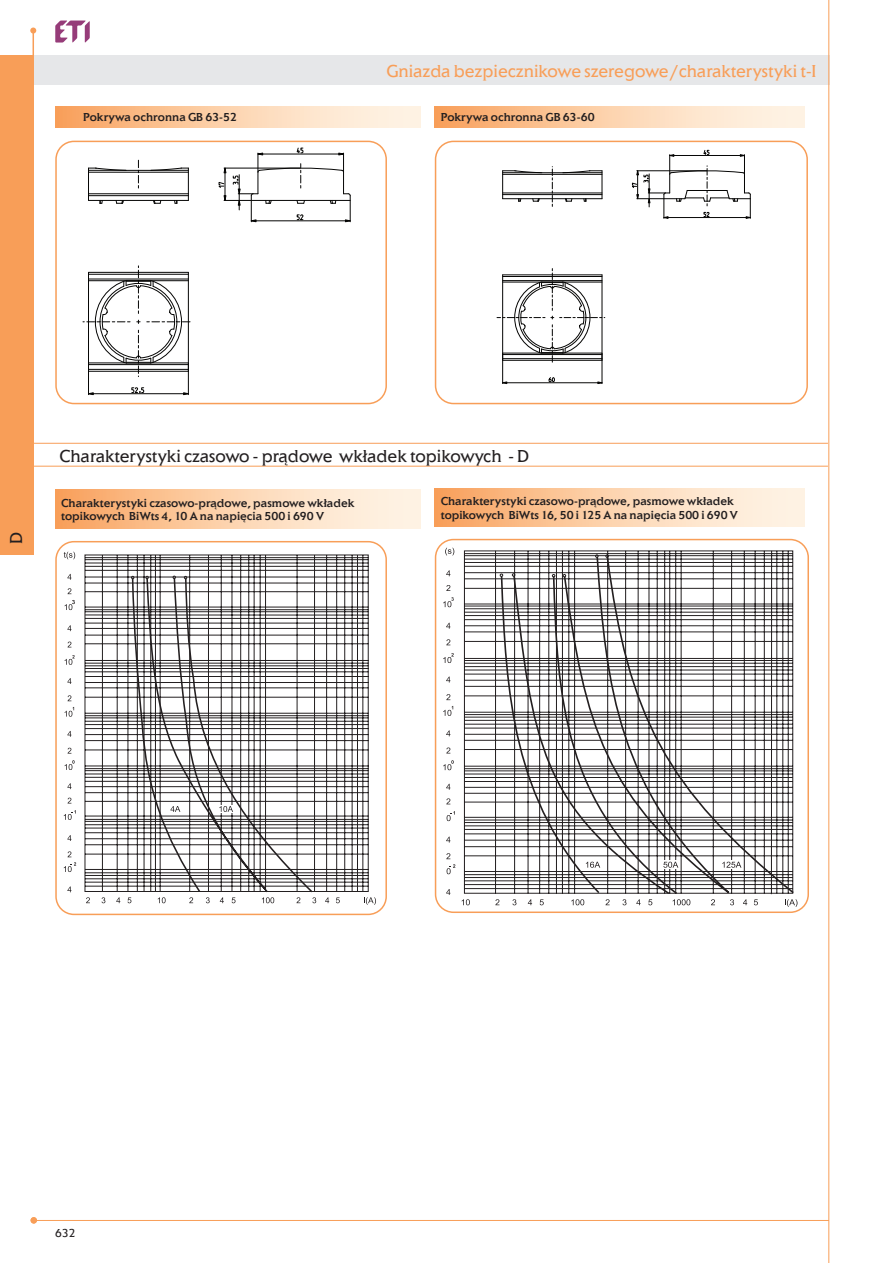
<style>
.page{position:relative;width:893px;height:1263px;background:#fff}
.page>*{position:absolute;margin:0;border:0;box-sizing:border-box;transform-origin:0 0}
.t1{font:18px "Elan Itc TEE";color:#231f20}
.t2{font:18px "Elan Itc TEE";color:#f89e58}
.zastosowanie{font:500 12px/13.5px "Elan Itc TEE";color:#231f20}
.t3{font:12px "Elan Itc TEE";color:#231f20}
</style>
<div class="page">
<svg style="left:55px;top:21px;width:35px;height:22px"></svg>
<div style="left:31px;top:55px;width:798px;height:30px;background:#e6e7e9"></div>
<svg style="left:30px;top:28px;width:6px;height:27px"></svg>
<hr style="left:36px;top:1220px;width:793px;height:1px;background:#f89e58">
<svg style="left:31px;top:1217px;width:6px;height:6px"></svg>
<hr style="left:828px;top:0;width:1px;height:1263px;background:#f89e58">
<div style="left:0;top:55px;width:34px;height:499px;background:#f89e58"></div>
<svg style="left:85px;top:555px;width:284px;height:337px"></svg>
<svg style="left:131px;top:576px;width:183px;height:317px"></svg>
<svg style="left:64px;top:552px;width:11px;height:7px"></svg>
<svg style="left:67px;top:574px;width:4px;height:6px"></svg>
<svg style="left:68px;top:588px;width:3px;height:6px"></svg>
<svg style="left:65px;top:600px;width:10px;height:10px"></svg>
<svg style="left:67px;top:625px;width:4px;height:6px"></svg>
<svg style="left:68px;top:642px;width:3px;height:5px"></svg>
<svg style="left:65px;top:655px;width:10px;height:10px"></svg>
<svg style="left:67px;top:678px;width:4px;height:6px"></svg>
<svg style="left:68px;top:695px;width:3px;height:6px"></svg>
<svg style="left:65px;top:707px;width:9px;height:10px"></svg>
<svg style="left:67px;top:731px;width:4px;height:6px"></svg>
<svg style="left:68px;top:748px;width:3px;height:5px"></svg>
<svg style="left:65px;top:760px;width:10px;height:10px"></svg>
<svg style="left:67px;top:783px;width:4px;height:6px"></svg>
<svg style="left:68px;top:798px;width:3px;height:5px"></svg>
<svg style="left:64px;top:810px;width:12px;height:10px"></svg>
<svg style="left:67px;top:835px;width:4px;height:6px"></svg>
<svg style="left:64px;top:851px;width:12px;height:21px"></svg>
<svg style="left:67px;top:886px;width:4px;height:6px"></svg>
<svg style="left:86px;top:897px;width:4px;height:6px"></svg>
<svg style="left:102px;top:897px;width:3px;height:6px"></svg>
<svg style="left:116px;top:897px;width:4px;height:6px"></svg>
<svg style="left:128px;top:897px;width:3px;height:6px"></svg>
<svg style="left:158px;top:897px;width:8px;height:6px"></svg>
<svg style="left:189px;top:897px;width:4px;height:6px"></svg>
<svg style="left:206px;top:897px;width:4px;height:6px"></svg>
<svg style="left:220px;top:897px;width:4px;height:6px"></svg>
<svg style="left:232px;top:897px;width:4px;height:6px"></svg>
<svg style="left:262px;top:897px;width:12px;height:6px"></svg>
<svg style="left:296px;top:897px;width:4px;height:6px"></svg>
<svg style="left:312px;top:897px;width:4px;height:6px"></svg>
<svg style="left:325px;top:897px;width:4px;height:6px"></svg>
<svg style="left:336px;top:897px;width:4px;height:6px"></svg>
<svg style="left:364px;top:897px;width:12px;height:8px"></svg>
<svg style="left:170px;top:806px;width:10px;height:6px"></svg>
<div style="left:218px;top:805px;width:16px;height:8px;background:#fff"></div>
<svg style="left:219px;top:806px;width:14px;height:6px"></svg>
<svg style="left:145px;top:576px;width:4px;height:3px"></svg>
<div style="left:55px;top:541px;width:332px;height:374px;border:2px solid #f89e58;border-radius:18px"></div>
<svg style="left:464px;top:550px;width:329px;height:344px"></svg>
<svg style="left:500px;top:555px;width:294px;height:351px"></svg>
<svg style="left:445px;top:548px;width:9px;height:7px"></svg>
<svg style="left:446px;top:570px;width:4px;height:6px"></svg>
<svg style="left:446px;top:585px;width:4px;height:6px"></svg>
<svg style="left:443px;top:597px;width:11px;height:10px"></svg>
<svg style="left:446px;top:623px;width:4px;height:6px"></svg>
<svg style="left:446px;top:639px;width:4px;height:6px"></svg>
<svg style="left:443px;top:653px;width:11px;height:10px"></svg>
<svg style="left:446px;top:676px;width:4px;height:6px"></svg>
<svg style="left:446px;top:694px;width:4px;height:6px"></svg>
<svg style="left:443px;top:706px;width:10px;height:10px"></svg>
<svg style="left:446px;top:730px;width:4px;height:6px"></svg>
<svg style="left:446px;top:747px;width:4px;height:6px"></svg>
<svg style="left:443px;top:760px;width:11px;height:10px"></svg>
<svg style="left:446px;top:784px;width:4px;height:6px"></svg>
<svg style="left:446px;top:798px;width:4px;height:6px"></svg>
<svg style="left:447px;top:811px;width:8px;height:10px"></svg>
<svg style="left:446px;top:837px;width:4px;height:5px"></svg>
<svg style="left:446px;top:853px;width:9px;height:21px"></svg>
<svg style="left:446px;top:889px;width:4px;height:6px"></svg>
<svg style="left:495px;top:899px;width:4px;height:6px"></svg>
<svg style="left:512px;top:899px;width:4px;height:6px"></svg>
<svg style="left:528px;top:899px;width:4px;height:6px"></svg>
<svg style="left:540px;top:899px;width:4px;height:6px"></svg>
<svg style="left:571px;top:899px;width:13px;height:6px"></svg>
<svg style="left:462px;top:899px;width:8px;height:6px"></svg>
<svg style="left:605px;top:899px;width:5px;height:6px"></svg>
<svg style="left:622px;top:899px;width:4px;height:6px"></svg>
<svg style="left:636px;top:899px;width:5px;height:6px"></svg>
<svg style="left:648px;top:899px;width:4px;height:6px"></svg>
<svg style="left:673px;top:899px;width:17px;height:6px"></svg>
<svg style="left:711px;top:899px;width:4px;height:6px"></svg>
<svg style="left:730px;top:899px;width:4px;height:6px"></svg>
<svg style="left:743px;top:899px;width:4px;height:6px"></svg>
<svg style="left:754px;top:899px;width:4px;height:6px"></svg>
<svg style="left:785px;top:899px;width:12px;height:8px"></svg>
<svg style="left:584px;top:861px;width:18px;height:8px"></svg>
<svg style="left:586px;top:862px;width:14px;height:6px"></svg>
<div style="left:661px;top:861px;width:18px;height:8px;background:#fff"></div>
<svg style="left:663px;top:862px;width:15px;height:6px"></svg>
<svg style="left:721px;top:861px;width:22px;height:8px"></svg>
<svg style="left:722px;top:862px;width:19px;height:6px"></svg>
<svg style="left:512px;top:573px;width:3px;height:4px"></svg>
<svg style="left:595px;top:554px;width:4px;height:4px"></svg>
<svg style="left:605px;top:554px;width:4px;height:4px"></svg>
<div style="left:435px;top:539px;width:374px;height:374px;border:2px solid #f89e58;border-radius:18px"></div>
<div style="left:55px;top:490px;width:366px;height:38px;background:linear-gradient(to right,#f9a664,#fffdf4)"></div>
<div style="left:435px;top:488px;width:370px;height:39px;background:linear-gradient(to right,#f9a664,#fffdf4)"></div>
<svg style="left:132px;top:387px;width:12px;height:6px"></svg>
<hr style="left:89px;top:393px;width:99px;height:1px;background:#050504">
<hr style="left:88px;top:363px;width:1px;height:32px;background:#050504">
<hr style="left:188px;top:363px;width:1px;height:32px;background:#050504">
<hr style="left:88px;top:168px;width:1px;height:32px;background:#050504">
<svg style="left:89px;top:160px;width:99px;height:44px"></svg>
<hr style="left:188px;top:168px;width:1px;height:32px;background:#050504">
<svg style="left:83px;top:266px;width:108px;height:111px"></svg>
<svg style="left:218px;top:148px;width:133px;height:74px"></svg>
<div style="left:55px;top:141px;width:332px;height:263px;border:2px solid #f89e58;border-radius:18px"></div>
<svg style="left:549px;top:377px;width:6px;height:5px"></svg>
<hr style="left:503px;top:382px;width:99px;height:1px;background:#050504">
<hr style="left:502px;top:353px;width:1px;height:31px;background:#050504">
<hr style="left:602px;top:353px;width:1px;height:31px;background:#050504">
<svg style="left:502px;top:167px;width:101px;height:39px"></svg>
<svg style="left:497px;top:268px;width:108px;height:96px"></svg>
<svg style="left:632px;top:150px;width:119px;height:69px"></svg>
<div style="left:435px;top:141px;width:373px;height:263px;border:2px solid #f89e58;border-radius:18px"></div>
<div style="left:55px;top:106px;width:366px;height:21px;background:linear-gradient(to right,#f9a664,#fffdf4)"></div>
<div style="left:435px;top:106px;width:370px;height:21px;background:linear-gradient(to right,#f9a664,#fffdf4)"></div>
<hr style="left:34px;top:443px;width:794px;height:1px;background:#f89e58">
<hr style="left:34px;top:466px;width:794px;height:1px;background:#f89e58">
<p class="t2" style="left:386px;top:61px;width:431px">Gniazda bezpiecznikowe szeregowe/charakterystyki t-I</p>
<p class="zastosowanie" style="left:83px;top:110px;width:155px">Pokrywa ochronna GB 63-52</p>
<p class="zastosowanie" style="left:441px;top:110px;width:155px">Pokrywa ochronna GB 63-60</p>
<h1 class="t1" style="left:6px;top:544px;width:14px;rotate:-90deg">D</h1>
<p class="t1" style="left:60px;top:445px;width:471px">Charakterystyki czasowo - prądowe wkładek topikowych - D</p>
<p class="zastosowanie" style="left:61px;top:496px;width:295px">Charakterystyki czasowo-prądowe, pasmowe wkładek topikowych BiWts 4, 10 A na napięcia 500 i 690 V</p>
<p class="zastosowanie" style="left:441px;top:494px;width:299px">Charakterystyki czasowo-prądowe, pasmowe wkładek topikowych BiWts 16, 50 i 125 A na napięcia 500 i 690 V</p>
<p class="t3" style="left:55px;top:1226px;width:22px">632</p>
</div>
